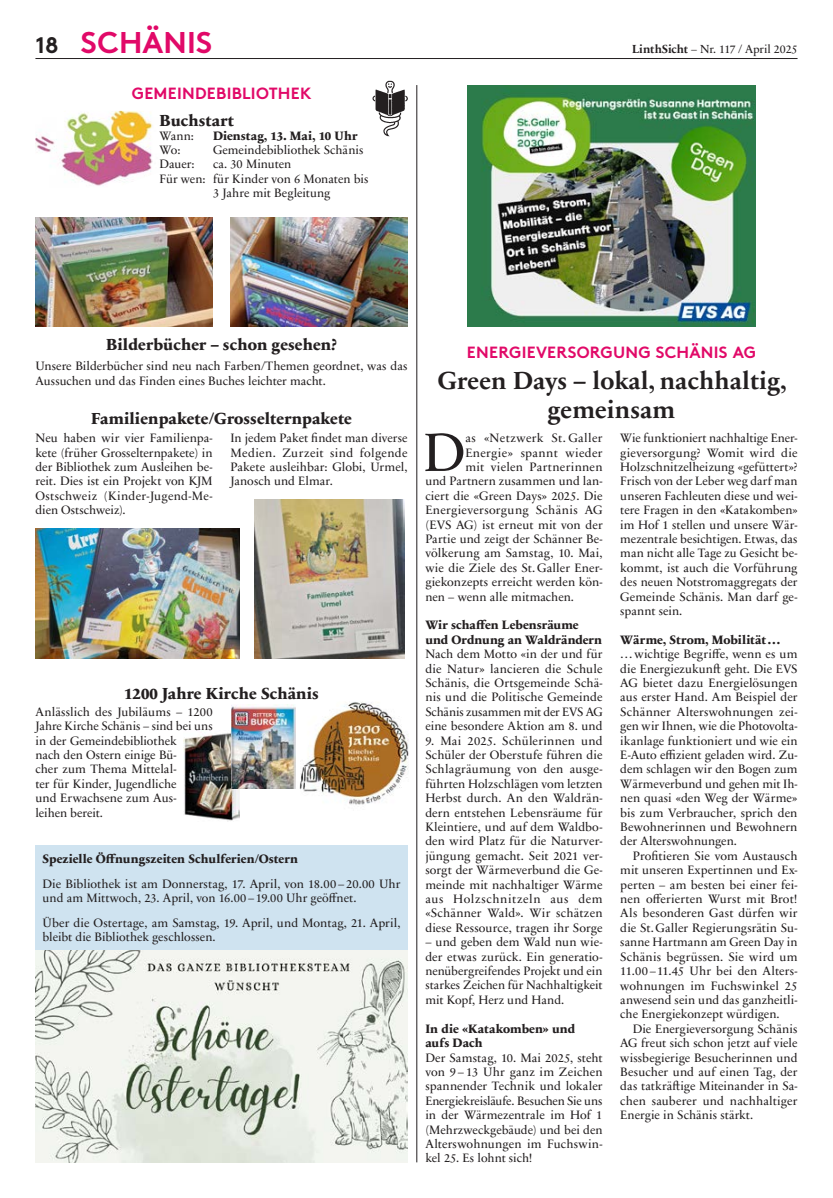
<style>
.page{position:relative;width:833px;height:1198px;background:#fff}
.page>*{position:absolute;margin:0;border:0;box-sizing:border-box;transform-origin:0 0}
.t1{font:54.62px "Sabon Next LT Pro";color:#231f20}
.t2{font:700 30px "Brown";letter-spacing:.005em;color:#e10968}
.t3{font:700 25px/28.8px "Sabon Next LT Pro";letter-spacing:.005em;color:#231f20;text-align:center}
.t4{font:800 16.25px "Sabon Next LT Pro";letter-spacing:.005em;color:#231f20}
.t5{font:700 16.25px "Brown";letter-spacing:.015em;color:#e10968}
.t6{font:12.38px/14.4px "Sabon Next LT Pro";color:#231f20;text-align:justify}
.t7{font:800 12.38px/14.4px "Sabon Next LT Pro";color:#231f20}
.t8{font:12.38px "Sabon Next LT Pro";letter-spacing:.025em;color:#231f20}
.t9{font:12.38px "Sabon Next LT Pro";letter-spacing:.03em;color:#231f20}
.t10{font:11.88px "Sabon Next LT Pro";letter-spacing:-.01em;color:#231f20}
.s1{font-size:22.5px;color:#231f20}
.s2{font-weight:700}
</style>
<div class="page">
<hr style="left:35px;top:58px;width:762px;height:1px;background:#231f20">
<img style="left:467px;top:85px;width:288px;height:242px">
<img style="left:184px;top:732px;width:56px;height:89px">
<img style="left:294px;top:688px;width:124px;height:128px">
<img style="left:35px;top:111px;width:118px;height:75px">
<img style="left:372px;top:80px;width:35px;height:57px">
<img style="left:230px;top:218px;width:177px;height:109px">
<img style="left:35px;top:528px;width:205px;height:130px">
<img style="left:255px;top:500px;width:149px;height:158px">
<img style="left:35px;top:950px;width:372px;height:212px">
<img style="left:231px;top:704px;width:65px;height:84px">
<img style="left:36px;top:218px;width:177px;height:109px">
<div style="left:35px;top:845px;width:372px;height:105px;background:#cfe3f0"></div>
<hr style="left:416px;top:85px;width:1px;height:1077px;background:#231f20">
<h2 class="t2" style="left:35px;top:18px;width:178px"><span class="s1">18</span> SCHÄNIS</h2>
<h3 class="t5" style="left:132px;top:80px;width:181px">GEMEINDEBIBLIOTHEK</h3>
<h3 class="t4" style="left:159px;top:107px;width:76px">Buchstart</h3>
<p class="t6" style="left:159px;top:128px;width:36px">Wann:</p>
<p class="t7" style="left:213px;top:128px;width:146px">Dienstag, 13. Mai, 10 Uhr</p>
<p class="t6" style="left:159px;top:142px;width:22px">Wo:</p>
<p class="t6" style="left:213px;top:142px;width:152px">Gemeindebibliothek Schänis</p>
<p class="t6" style="left:159px;top:157px;width:37px">Dauer:</p>
<p class="t6" style="left:213px;top:157px;width:80px">ca. 30 Minuten</p>
<p class="t6" style="left:159px;top:171px;width:210px">Für wen: für Kinder von 6 Monaten bis</p>
<p class="t6" style="left:213px;top:185px;width:119px">3 Jahre mit Begleitung</p>
<p class="t10" style="left:632px;top:40px;width:167px"><span class="s2">LinthSicht</span> – Nr. 117 / April 2025</p>
<h3 class="t4" style="left:106px;top:332px;width:232px">Bilderbücher – schon gesehen?</h3>
<p class="t6" style="left:35px;top:358px;width:374px">Unsere Bilderbücher sind neu nach Farben/Themen geordnet, was das<br>Aussuchen und das Finden eines Buches leichter macht.</p>
<h3 class="t4" style="left:91px;top:406px;width:262px">Familienpakete/Grosselternpakete</h3>
<p class="t6" style="left:35px;top:430px;width:179px">Neu haben wir vier Familienpa&shy;kete (früher Grosselternpakete) in der Bibliothek zum Ausleihen be&shy;reit. Dies ist ein Projekt von KJM Ostschweiz (Kinder-Jugend-Me&shy;dien Ostschweiz).</p>
<p class="t6" style="left:230px;top:430px;width:179px">In jedem Paket findet man diverse Medien. Zurzeit sind folgende Pakete ausleihbar: Globi, Urmel, Janosch und Elmar.</p>
<h3 class="t4" style="left:124px;top:681px;width:196px">1200 Jahre Kirche Schänis</h3>
<p class="t6" style="left:35px;top:704px;width:179px;text-align:left">Anlässlich des Jubiläums – 1200<br>Jahre Kirche Schänis – sind bei uns in der Gemeindebibliothek<br>nach den Ostern einige Bü-<br>cher zum Thema Mittelal-<br>ter für Kinder, Jugendliche<br>und Erwachsene zum Aus-<br>leihen bereit.</p>
<p class="t7" style="left:43px;top:851px;width:257px">Spezielle Öffnungszeiten Schulferien/Ostern</p>
<p class="t6" style="left:43px;top:875px;width:359px">Die Bibliothek ist am Donnerstag, 17. April, von 18.00 – 20.00 Uhr und am Mittwoch, 23. April, von 16.00 – 19.00 Uhr geöffnet.</p>
<p class="t6" style="left:43px;top:915px;width:359px">Über die Ostertage, am Samstag, 19. April, und Montag, 21. April, bleibt die Bibliothek geschlossen.</p>
<h3 class="t5" style="left:467px;top:339px;width:290px">ENERGIEVERSORGUNG SCHÄNIS AG</h3>
<h3 class="t3" style="left:438px;top:365px;width:350px">Green Days – lokal, nachhaltig, gemeinsam</h3>
<h1 class="t1" style="left:423px;top:410px;width:44px">D</h1>
<p class="t9" style="left:465px;top:428px;width:139px">as «Netzwerk St. Galler</p>
<p class="t6" style="left:620px;top:430px;width:179px">Wie funktioniert nachhaltige Ener&shy;gieversorgung? Womit wird die Holzschnitzelheizung «gefüttert»?<br>Frisch von der Leber weg darf man unseren Fachleuten diese und wei&shy;tere Fragen in den «Katakomben» im Hof 1 stellen und unsere Wär&shy;mezentrale besichtigen. Etwas, das man nicht alle Tage zu Gesicht be&shy;kommt, ist auch die Vorführung des neuen Notstromaggregats der Gemeinde Schänis. Man darf ge&shy;spannt sein.</p>
<p class="t7" style="left:620px;top:632px;width:161px">Wärme, Strom, Mobilität…</p>
<p class="t6" style="left:620px;top:646px;width:179px">…wichtige Begriffe, wenn es um die Energiezukunft geht. Die EVS AG bietet dazu Energielösungen aus erster Hand. Am Beispiel der Schänner Alterswohnungen zei&shy;gen wir Ihnen, wie die Photovolta&shy;ikanlage funktioniert und wie ein E-Auto effizient geladen wird. Zu&shy;dem schlagen wir den Bogen zum Wärmeverbund und gehen mit Ih&shy;nen quasi «den Weg der Wärme» bis zum Verbraucher, sprich den Bewohnerinnen und Bewohnern der Alterswohnungen.</p>
<p class="t6" style="left:620px;top:848px;width:179px;text-indent:12px">Profitieren Sie vom Austausch mit unseren Expertinnen und Ex&shy;perten – am besten bei einer fei&shy;nen offerierten Wurst mit Brot!<br>Als besonderen Gast dürfen wir die St.Galler Regierungsrätin Su&shy;sanne Hartmann am Green Day in Schänis begrüssen. Sie wird um 11.00 –11.45 Uhr bei den Alters&shy;wohnungen im Fuchswinkel 25 anwesend sein und das ganzheitli&shy;che Energiekonzept würdigen.</p>
<p class="t6" style="left:620px;top:1021px;width:179px;text-indent:12px">Die Energieversorgung Schänis AG freut sich schon jetzt auf viele wissbegierige Besucherinnen und Besucher und auf einen Tag, der das tatkräftige Miteinander in Sa&shy;chen sauberer und nachhaltiger Energie in Schänis stärkt.</p>
<p class="t8" style="left:465px;top:443px;width:139px">Energie» spannt wieder</p>
<p class="t6" style="left:465px;top:459px;width:139px">mit vielen Partnerinnen</p>
<p class="t6" style="left:425px;top:473px;width:179px">und Partnern zusammen und lan-</p>
<p class="t6" style="left:425px;top:488px;width:179px">ciert die «Green Days» 2025. Die</p>
<p class="t8" style="left:425px;top:500px;width:179px">Energieversorgung Schänis AG</p>
<p class="t6" style="left:425px;top:517px;width:179px">(EVS AG) ist erneut mit von der</p>
<p class="t6" style="left:425px;top:531px;width:179px">Partie und zeigt der Schänner Be-</p>
<p class="t6" style="left:425px;top:545px;width:179px">völkerung am Samstag, 10. Mai,</p>
<p class="t6" style="left:425px;top:560px;width:179px">wie die Ziele des St.Galler Ener-</p>
<p class="t6" style="left:425px;top:574px;width:179px">giekonzepts erreicht werden kön-</p>
<p class="t6" style="left:425px;top:589px;width:150px">nen – wenn alle mitmachen.</p>
<p class="t7" style="left:425px;top:617px;width:178px">Wir schaffen Lebensräume und Ordnung an Waldrändern</p>
<p class="t6" style="left:425px;top:646px;width:179px">Nach dem Motto «in der und für die Natur» lancieren die Schule Schänis, die Ortsgemeinde Schä&shy;nis und die Politische Gemeinde Schänis zusammen mit der EVS AG eine besondere Aktion am 8. und</p>
<p class="t6" style="left:425px;top:733px;width:179px">9. Mai 2025. Schülerinnen und Schüler der Oberstufe führen die Schlagräumung von den ausge&shy;führten Holzschlägen vom letzten Herbst durch. An den Waldrän&shy;dern entstehen Lebensräume für Kleintiere, und auf dem Waldbo&shy;den wird Platz für die Naturver&shy;jüngung gemacht. Seit 2021 ver&shy;sorgt der Wärmeverbund die Ge&shy;meinde mit nachhaltiger Wärme aus Holzschnitzeln aus dem «Schänner Wald». Wir schätzen diese Ressource, tragen ihr Sorge</p>
<p class="t6" style="left:425px;top:934px;width:179px">– und geben dem Wald nun wie&shy;der etwas zurück. Ein generatio&shy;nenübergreifendes Projekt und ein starkes Zeichen für Nachhaltigkeit mit Kopf, Herz und Hand.</p>
<p class="t7" style="left:425px;top:1020px;width:151px">In die «Katakomben» und aufs Dach</p>
<p class="t6" style="left:425px;top:1049px;width:179px">Der Samstag, 10. Mai 2025, steht von 9 – 13 Uhr ganz im Zeichen spannender Technik und lokaler Energiekreisläufe. Besuchen Sie uns in der Wärmezentrale im Hof 1 (Mehrzweckgebäude) und bei den Alterswohnungen im Fuchswin&shy;kel 25. Es lohnt sich!</p>
</div>
